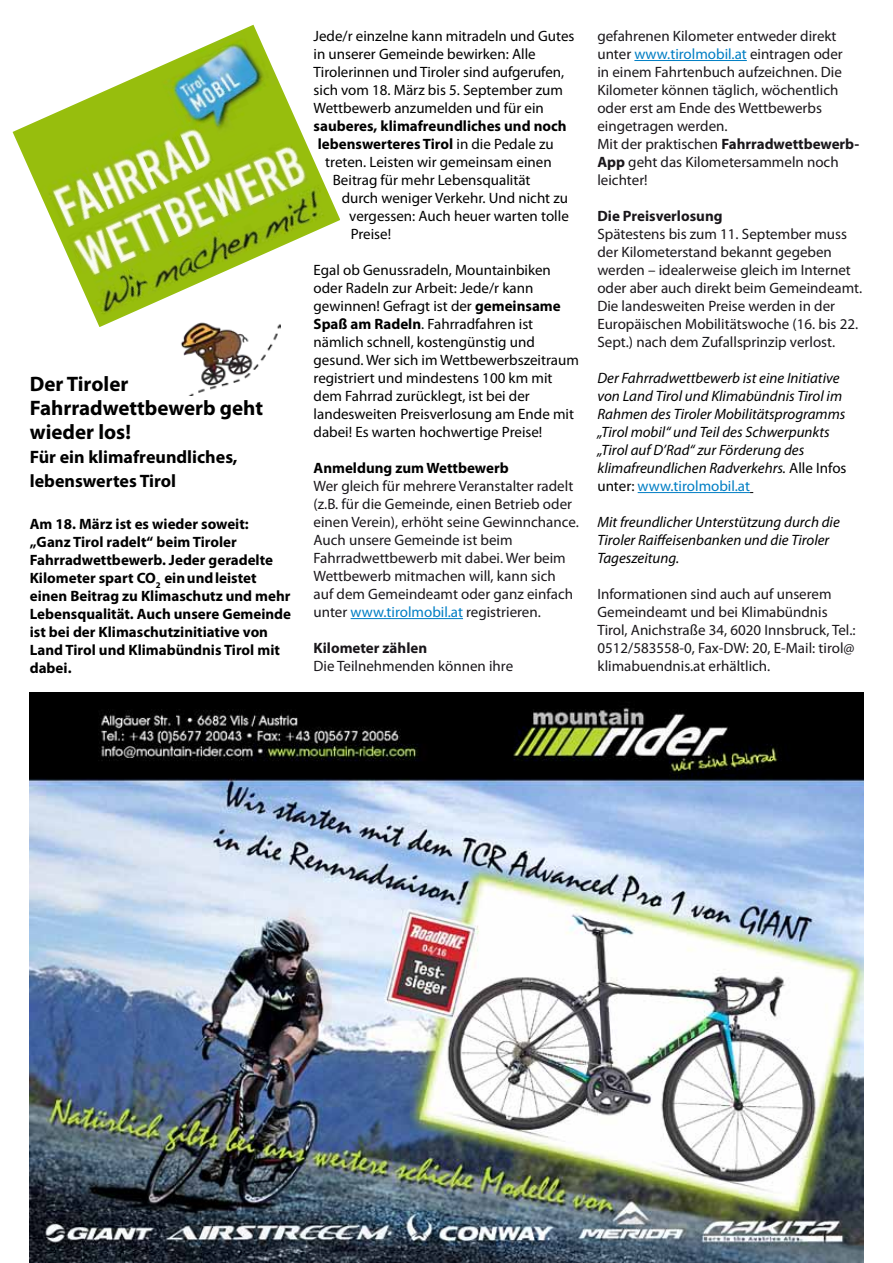
<style>
.page{position:relative;width:893px;height:1263px;background:#fff}
.page>*{position:absolute;margin:0;border:0;box-sizing:border-box;transform-origin:0 0}
.t1{font:700 21px/24px "Myriad Pro";color:#000}
.t2{font:700 18px/24px "Myriad Pro";color:#000}
.t3{font:15px/18px "Myriad Pro";color:#1a171b}
.t4{font:15px/18px "Myriad Pro";color:#000}
.t5{font:700 15px/18px "Myriad Pro";color:#000}
.t6{font:italic 15px/18px "Myriad Pro";color:#000}
.t7{font:700 15px "Myriad Pro";color:#1a171b}
.s1{font-weight:400}
.s2{font-weight:700}
.s3{color:#007ec4}
.s4{font-style:normal}
.s5{font-style:normal;color:#007ec4}
</style>
<div class="page">
<hr style="left:351px;top:618px;width:112px;height:1px;background:#007ec4">
<hr style="left:634px;top:60px;width:113px;height:1px;background:#007ec4">
<hr style="left:638px;top:492px;width:112px;height:1px;background:#007ec4">
<img style="left:13px;top:25px;width:327px;height:302px">
<img style="left:30px;top:692px;width:833px;height:571px">
<img style="left:162px;top:307px;width:118px;height:88px">
<h1 class="t1" style="left:30px;top:371px;width:235px">Der Tiroler<br>Fahrradwettbewerb geht wieder los!</h1>
<p class="t2" style="left:30px;top:444px;width:209px">Für ein klimafreundliches, lebenswertes Tirol</p>
<p class="t5" style="left:30px;top:514px;width:263px">Am 18. März ist es wieder soweit: „Ganz Tirol radelt“ beim Tiroler Fahrradwettbewerb. Jeder geradelte Kilometer spart CO<sub>2</sub> einundleistet einen Beitrag zu Klimaschutz und mehr Lebensqualität. Auch unsere Gemeinde ist bei der Klimaschutzinitiative von Land Tirol und Klimabündnis Tirol mit dabei.</p>
<p class="t4" style="left:314px;top:27px;width:262px">Jede/r einzelne kann mitradeln und Gutes in unserer Gemeinde bewirken: Alle Tirolerinnen und Tiroler sind aufgerufen, sich vom 18. März bis 5. September zum Wettbewerb anzumelden und für ein</p>
<p class="t5" style="left:314px;top:116px;width:255px">sauberes, klimafreundliches und noch</p>
<p class="t5" style="left:318px;top:134px;width:238px">lebenswerteres Tirol <span class="s1">in die Pedale zu</span></p>
<p class="t4" style="left:325px;top:153px;width:228px">treten. Leisten wir gemeinsam einen</p>
<p class="t4" style="left:333px;top:171px;width:199px">Beitrag für mehr Lebensqualität</p>
<p class="t4" style="left:342px;top:189px;width:228px">durch weniger Verkehr. Und nicht zu</p>
<p class="t4" style="left:349px;top:207px;width:221px">vergessen: Auch heuer warten tolle</p>
<p class="t4" style="left:351px;top:225px;width:42px">Preise!</p>
<p class="t4" style="left:314px;top:261px;width:267px">Egal ob Genussradeln, Mountainbiken oder Radeln zur Arbeit: Jede/r kann gewinnen! Gefragt ist der <span class="s2">gemeinsame Spaß am Radeln</span>. Fahrradfahren ist nämlich schnell, kostengünstig und gesund. Wer sich im Wettbewerbszeitraum registriert und mindestens 100 km mit dem Fahrrad zurücklegt, ist bei der landesweiten Preisverlosung am Ende mit dabei! Es warten hochwertige Preise!</p>
<p class="t5" style="left:314px;top:458px;width:197px">Anmeldung zum Wettbewerb</p>
<p class="t3" style="left:314px;top:477px;width:267px">Wer gleich für mehrere Veranstalter radelt (z.B. für die Gemeinde, einen Betrieb oder einen Verein), erhöht seine Gewinnchance.<br>Auch unsere Gemeinde ist beim Fahrradwettbewerb mit dabei. Wer beim Wettbewerb mitmachen will, kann sich auf dem Gemeindeamt oder ganz einfach unter <span class="s3">www.tirolmobil.at</span> registrieren.</p>
<p class="t7" style="left:314px;top:638px;width:115px">Kilometer zählen</p>
<p class="t3" style="left:314px;top:657px;width:201px">Die Teilnehmenden können ihre</p>
<p class="t3" style="left:597px;top:27px;width:263px">gefahrenen Kilometer entweder direkt unter <span class="s3">www.tirolmobil.at</span> eintragen oder<br>in einem Fahrtenbuch aufzeichnen. Die Kilometer können täglich, wöchentlich oder erst am Ende des Wettbewerbs eingetragen werden.<br>Mit der praktischen <span class="s2">Fahrradwettbewerb-App</span> geht das Kilometersammeln noch leichter!</p>
<p class="t7" style="left:597px;top:206px;width:127px">Die Preisverlosung</p>
<p class="t3" style="left:597px;top:225px;width:266px">Spätestens bis zum 11. September muss der Kilometerstand bekannt gegeben werden – idealerweise gleich im Internet oder aber auch direkt beim Gemeindeamt.<br>Die landesweiten Preise werden in der Europäischen Mobilitätswoche (16. bis 22.<br>Sept.) nach dem Zufallsprinzip verlost.</p>
<p class="t6" style="left:597px;top:369px;width:251px">Der Fahrradwettbewerb ist eine Initiative von Land Tirol und Klimabündnis Tirol im Rahmen des Tiroler Mobilitätsprogramms „Tirol mobil“ und Teil des Schwerpunkts „Tirol auf D’Rad“ zur Förderung des klimafreundlichen Radverkehrs. <span class="s4">Alle Infos unter:</span> <span class="s5">www.tirolmobil.at</span></p>
<p class="t6" style="left:597px;top:513px;width:244px">Mit freundlicher Unterstützung durch die<br>Tiroler Raiffeisenbanken und die Tiroler<br>Tageszeitung.</p>
<p class="t3" style="left:597px;top:585px;width:260px">Informationen sind auch auf unserem Gemeindeamt und bei Klimabündnis Tirol, Anichstraße 34, 6020 Innsbruck, Tel.:<br>0512/583558-0, Fax-DW: 20, E-Mail: tirol@ klimabuendnis.at erhältlich.</p>
</div>
